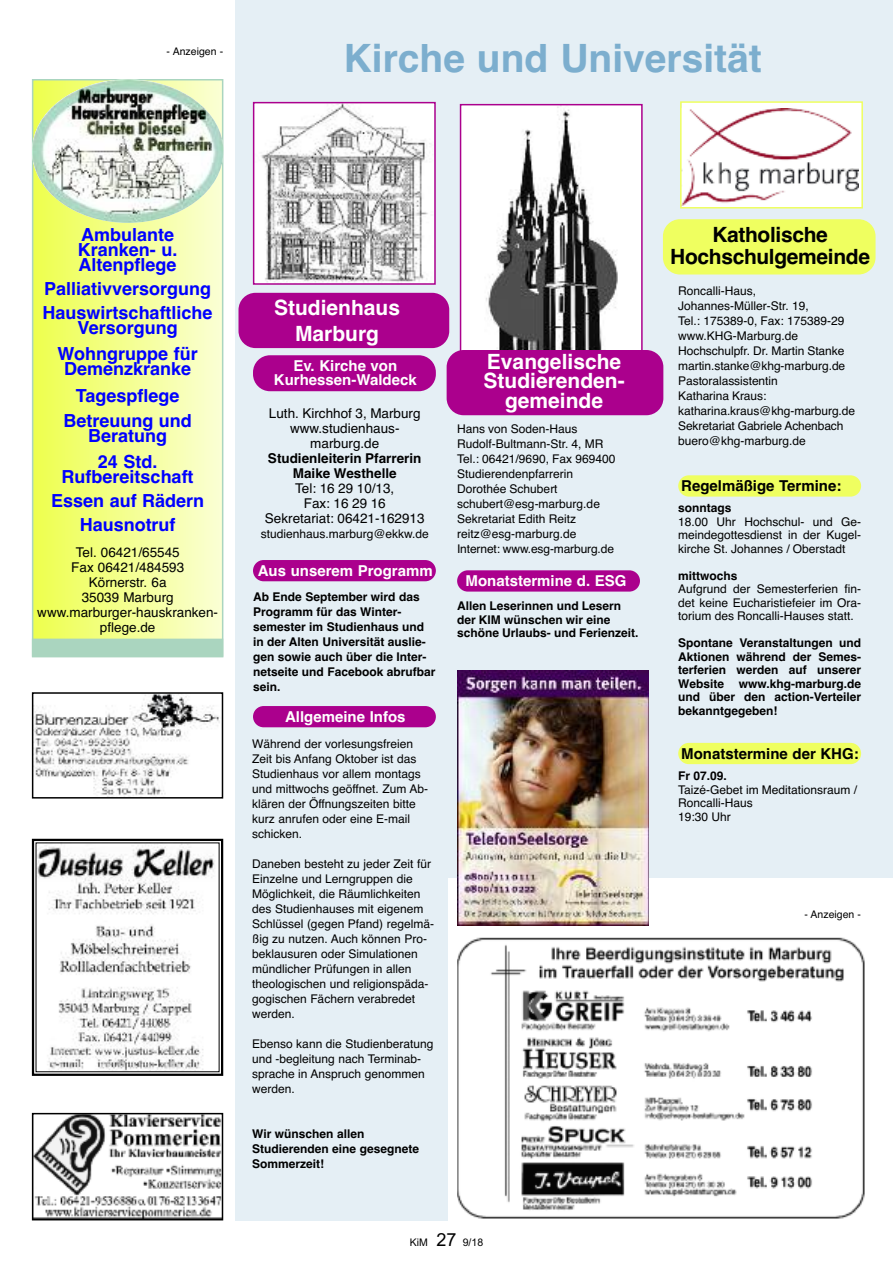
<style>
.page{position:relative;width:893px;height:1263px;background:#fff}
.page>*{position:absolute;margin:0;border:0;box-sizing:border-box;transform-origin:0 0}
.t1{font:700 39px "Helvetica";color:#7caece}
.t2{font:700 21px/19.5px "Helvetica";color:#fff;text-align:center}
.t3{font:700 21px/22.5px "Helvetica";letter-spacing:-.015em;color:#000;text-align:center}
.t4{font:700 18px/24px "Helvetica";color:#00f;text-align:center}
.t5{font:700 15px/13.5px "Helvetica";color:#fff;text-align:center}
.t6{font:700 15px "Helvetica";color:#000}
.t7{font:13.5px/15px "Helvetica";color:#000;text-align:center}
.t8{font:700 13.5px/15px "Helvetica";color:#000;text-align:center}
.t9{font:12px/15px "Helvetica";color:#000}
.t10{font:700 12px/15px "Helvetica";color:#000}
.t11{font:10.5px "Helvetica";color:#000}
.t12{font:10.5px "Arial";color:#000}
.s1{font-size:18px}
</style>
<div class="page">
<div style="left:235px;top:0;width:658px;height:1220px;background:#e5eff5"></div>
<div style="left:448px;top:878px;width:445px;height:342px;background:#fff"></div>
<img style="left:463px;top:107px;width:177px;height:243px">
<div style="left:460px;top:104px;width:183px;height:258px;border:2px solid #ab008d"></div>
<div style="left:447px;top:350px;width:216px;height:65px;background:#ab008d;border-radius:17px"></div>
<div style="left:238px;top:293px;width:211px;height:55px;background:#ab008d;border-radius:17px"></div>
<div style="left:457px;top:570px;width:183px;height:22px;background:#ab008d;border-radius:11px"></div>
<div style="left:253px;top:560px;width:183px;height:21px;background:#ab008d;border-radius:11px"></div>
<div style="left:253px;top:355px;width:183px;height:36px;background:#ab008d;border-radius:17px"></div>
<div style="left:253px;top:706px;width:183px;height:21px;background:#ab008d;border-radius:11px"></div>
<div style="left:682px;top:103px;width:179px;height:104px;background:#fff"></div>
<img style="left:683px;top:109px;width:175px;height:97px">
<div style="left:680px;top:101px;width:183px;height:108px;border:2px solid #efff60"></div>
<div style="left:663px;top:219px;width:212px;height:55px;background:#efff60;border-radius:17px"></div>
<div style="left:678px;top:475px;width:183px;height:22px;background:#efff60;border-radius:11px"></div>
<div style="left:678px;top:743px;width:183px;height:21px;background:#efff60;border-radius:11px"></div>
<img style="left:256px;top:105px;width:177px;height:177px">
<div style="left:253px;top:102px;width:183px;height:183px;border:2px solid #ab008d"></div>
<img style="left:38px;top:844px;width:177px;height:226px">
<div style="left:32px;top:839px;width:191px;height:237px;border:2px solid #000"></div>
<img style="left:35px;top:1116px;width:185px;height:101px">
<div style="left:32px;top:1113px;width:191px;height:107px;border:2px solid #000"></div>
<img style="left:457px;top:670px;width:191px;height:255px">
<div style="left:33px;top:81px;width:189px;height:575px;background:linear-gradient(to right,#edff4d,#fbffd5)"></div>
<div style="left:32px;top:79px;width:191px;height:578px;border:2px solid #aad5bf"></div>
<img style="left:32px;top:79px;width:191px;height:144px;border-radius:50%">
<div style="left:32px;top:639px;width:191px;height:18px;background:#aad5bf"></div>
<img style="left:35px;top:695px;width:185px;height:100px">
<div style="left:32px;top:692px;width:191px;height:106px;border:2px solid #000"></div>
<img style="left:457px;top:937px;width:408px;height:282px">
<p class="t11" style="left:167px;top:45px;width:58px">- Anzeigen -</p>
<h1 class="t1" style="left:344px;top:35px;width:420px">Kirche und Universität</h1>
<h3 class="t4" style="left:78px;top:228px;width:101px;line-height:15px;text-align:left">Ambulante<br>Kranken- u.<br>Altenpflege</h3>
<h3 class="t4" style="left:43px;top:277px;width:172px;text-align:left">Palliativversorgung<br>Hauswirtschaftliche</h3>
<h3 class="t4" style="left:58px;top:315px;width:142px;line-height:25.5px">Versorgung<br>Wohngruppe für</h3>
<h3 class="t4" style="left:63px;top:356px;width:130px;line-height:26.2px">Demenzkranke<br>Tagespflege<br>Betreuung und</h3>
<h3 class="t4" style="left:88px;top:423px;width:80px;line-height:25.5px">Beratung<br>24 Std.</h3>
<h3 class="t4" style="left:51px;top:465px;width:155px">Rufbereitschaft<br>Essen auf Rädern<br>Hausnotruf</h3>
<p class="t7" style="left:37px;top:545px;width:182px">Tel. 06421/65545<br>Fax 06421/484593<br>Körnerstr. 6a<br>35039 Marburg www.marburger-hauskranken&shy;pflege.de</p>
<h2 class="t2" style="left:274px;top:296px;width:127px;line-height:25.2px">Studienhaus<br>Marburg</h2>
<p class="t5" style="left:274px;top:359px;width:144px">Ev. Kirche von<br>Kurhessen-Waldeck</p>
<p class="t7" style="left:269px;top:406px;width:153px">Luth. Kirchhof 3, Marburg www.studienhaus&shy;marburg.de</p>
<p class="t8" style="left:268px;top:451px;width:155px">Studienleiterin Pfarrerin<br>Maike Westhelle</p>
<p class="t7" style="left:265px;top:481px;width:161px">Tel: 16 29 10/13,<br>Fax: 16 29 16<br>Sekretariat: 06421-162913</p>
<p class="t9" style="left:261px;top:526px;width:170px">studienhaus.marburg@ekkw.de</p>
<p class="t5" style="left:258px;top:564px;width:177px">Aus unserem Programm</p>
<p class="t10" style="left:253px;top:589px;width:184px">Ab Ende September wird das<br>Programm für das Winter&shy;semester im Studienhaus und in der Alten Universität auslie&shy;gen sowie auch über die Inter&shy;netseite und Facebook abrufbar sein.</p>
<p class="t5" style="left:285px;top:710px;width:122px">Allgemeine Infos</p>
<p class="t9" style="left:252px;top:736px;width:177px">Während der vorlesungsfreien<br>Zeit bis Anfang Oktober ist das<br>Studienhaus vor allem montags und mittwochs geöffnet. Zum Ab&shy;klären der Öffnungszeiten bitte kurz anrufen oder eine E-mail schicken.</p>
<p class="t9" style="left:252px;top:856px;width:183px">Daneben besteht zu jeder Zeit für<br>Einzelne und Lerngruppen die<br>Möglichkeit, die Räumlichkeiten des Studienhauses mit eigenem<br>Schlüssel (gegen Pfand) regelmä&shy;ßig zu nutzen. Auch können Pro&shy;beklausuren oder Simulationen mündlicher Prüfungen in allen theologischen und religionspäda&shy;gogischen Fächern verabredet werden.</p>
<p class="t9" style="left:252px;top:1036px;width:183px">Ebenso kann die Studienberatung und -begleitung nach Terminab&shy;sprache in Anspruch genommen werden.</p>
<p class="t10" style="left:252px;top:1126px;width:169px">Wir wünschen allen<br>Studierenden eine gesegnete<br>Sommerzeit!</p>
<h2 class="t2" style="left:483px;top:352px;width:143px">Evangelische<br>Studierenden&shy;gemeinde</h2>
<p class="t9" style="left:457px;top:421px;width:160px">Hans von Soden-Haus<br>Rudolf-Bultmann-Str. 4, MR<br>Tel.: 06421/9690, Fax 969400<br>Studierendenpfarrerin<br>Dorothée Schubert schubert@esg-marburg.de<br>Sekretariat Edith Reitz reitz@esg-marburg.de<br>Internet: www.esg-marburg.de</p>
<p class="t5" style="left:466px;top:574px;width:162px">Monatstermine d. ESG</p>
<p class="t10" style="left:457px;top:599px;width:183px;line-height:13.5px">Allen Leserinnen und Lesern der KIM wünschen wir eine schöne Urlaubs- und Ferienzeit.</p>
<p class="t12" style="left:410px;top:1236px;width:75px">KiM <span class="s1">27</span> 9/18</p>
<h2 class="t3" style="left:670px;top:223px;width:201px">Katholische<br>Hochschulgemeinde</h2>
<p class="t9" style="left:678px;top:284px;width:178px">Roncalli-Haus,<br>Johannes-Müller-Str. 19,<br>Tel.: 175389-0, Fax: 175389-29 www.KHG-Marburg.de<br>Hochschulpfr. Dr. Martin Stanke martin.stanke@khg-marburg.de<br>Pastoralassistentin<br>Katharina Kraus: katharina.kraus@khg-marburg.de<br>Sekretariat Gabriele Achenbach buero@khg-marburg.de</p>
<p class="t6" style="left:681px;top:477px;width:162px">Regelmäßige Termine:</p>
<p class="t10" style="left:678px;top:500px;width:55px">sonntags</p>
<p class="t9" style="left:678px;top:515px;width:184px;line-height:13.5px;text-align:justify">18.00 Uhr Hochschul- und Ge&shy;meindegottesdienst in der Kugel&shy;kirche St. Johannes / Oberstadt</p>
<p class="t10" style="left:678px;top:568px;width:61px">mittwochs</p>
<p class="t9" style="left:678px;top:582px;width:184px;line-height:13.5px;text-align:justify">Aufgrund der Semesterferien fin&shy;det keine Eucharistiefeier im Ora&shy;torium des Roncalli-Hauses statt.</p>
<p class="t10" style="left:678px;top:636px;width:184px;line-height:13.5px;text-align:justify">Spontane Veranstaltungen und Aktionen während der Semes&shy;terferien werden auf unserer Website www.khg-marburg.de und über den action-Verteiler bekanntgegeben!</p>
<p class="t6" style="left:681px;top:745px;width:179px">Monatstermine der KHG:</p>
<p class="t10" style="left:678px;top:768px;width:50px">Fr 07.09.</p>
<p class="t9" style="left:678px;top:783px;width:180px;line-height:13.5px">Taizé-Gebet im Meditationsraum /<br>Roncalli-Haus<br>19:30 Uhr</p>
<p class="t11" style="left:804px;top:908px;width:58px">- Anzeigen -</p>
</div>
